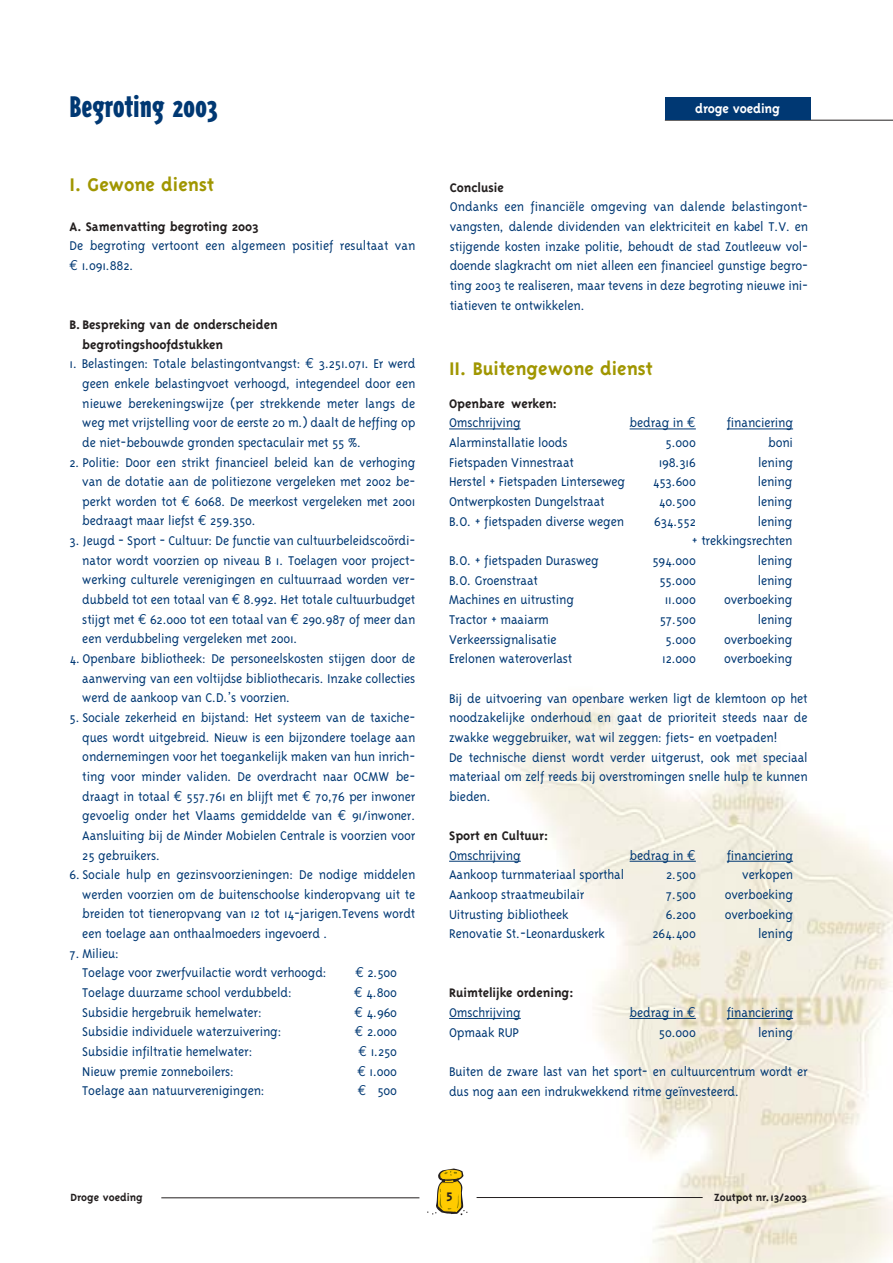
<style>
.page{position:relative;width:893px;height:1263px;background:#fff}
.page>*{position:absolute;margin:0;border:0;box-sizing:border-box;transform-origin:0 0}
.t1{font:900 34.5px "Triplex Cond";color:#003873}
.t2{font:21px "Triplex Bold E";color:#a09600}
.t3{font:14.55px/19.6px "Triplex Light E";letter-spacing:-.01em;color:#003873;text-align:justify}
.t4{font:14.55px "Triplex Bold E";letter-spacing:-.01em;color:#fff}
.t5{font:14.25px/19.6px "Triplex Bold E";letter-spacing:-.005em;color:#231f1f}
.t6{font:12px "Triplex Bold E";color:#231f1f}
</style>
<div class="page">
<img style="left:449px;top:697px;width:443px;height:566px">
<hr style="left:161px;top:1198px;width:258px;height:1px;background:#231f1f">
<hr style="left:476px;top:1197px;width:226px;height:1px;background:#231f1f">
<hr style="left:665px;top:120px;width:227px;height:1px;background:#231f1f">
<div style="left:665px;top:97px;width:145px;height:23px;background:#003873"></div>
<svg style="left:427px;top:1168px;width:40px;height:47px"></svg>
<hr style="left:449px;top:428px;width:72px;height:1px;background:#003873">
<hr style="left:629px;top:428px;width:66px;height:1px;background:#003873">
<hr style="left:726px;top:428px;width:67px;height:1px;background:#003873">
<hr style="left:449px;top:861px;width:72px;height:1px;background:#003873">
<hr style="left:629px;top:861px;width:66px;height:1px;background:#003873">
<hr style="left:726px;top:861px;width:67px;height:1px;background:#003873">
<hr style="left:449px;top:1018px;width:72px;height:1px;background:#003873">
<hr style="left:629px;top:1018px;width:66px;height:1px;background:#003873">
<hr style="left:726px;top:1018px;width:67px;height:1px;background:#003873">
<h1 class="t1" style="left:70px;top:93px;width:150px">Begroting 2003</h1>
<p class="t4" style="left:695px;top:103px;width:86px">droge voeding</p>
<h2 class="t2" style="left:70px;top:177px;width:146px">I. Gewone dienst</h2>
<p class="t5" style="left:70px;top:218px;width:191px">A. Samenvatting begroting 2003</p>
<p class="t3" style="left:70px;top:237px;width:347px">De begroting vertoont een algemeen positief resultaat van ê 1.091.882.</p>
<p class="t5" style="left:82px;top:316px;width:197px;text-indent:-13px">B.Bespreking van de onderscheiden begrotingshoofdstukken</p>
<p class="t3" style="left:82px;top:355px;width:334px;text-indent:-13px">1. Belastingen: Totale belastingontvangst: ê 3.251.071. Er werd geen enkele belastingvoet verhoogd, integendeel door een nieuwe berekeningswijze (per strekkende meter langs de weg met vrijstelling voor de eerste 20 m.) daalt de heffing op de niet-bebouwde gronden spectaculair met 55 %.</p>
<p class="t3" style="left:82px;top:453px;width:334px;text-indent:-13px">2. Politie: Door een strikt financieel beleid kan de verhoging van de dotatie aan de politiezone vergeleken met 2002 be&shy;perkt worden tot ê 6068. De meerkost vergeleken met 2001 bedraagt maar liefst ê 259.350.</p>
<p class="t3" style="left:82px;top:532px;width:334px;text-indent:-13px">3. Jeugd - Sport - Cultuur: De functie van cultuurbeleidscoördi&shy;nator wordt voorzien op niveau B 1. Toelagen voor project&shy;werking culturele verenigingen en cultuurraad worden ver&shy;dubbeld tot een totaal van ê 8.992. Het totale cultuurbudget stijgt met ê 62.000 tot een totaal van ê 290.987 of meer dan een verdubbeling vergeleken met 2001.</p>
<p class="t3" style="left:82px;top:650px;width:334px;text-indent:-13px">4. Openbare bibliotheek: De personeelskosten stijgen door de aanwerving van een voltijdse bibliothecaris. Inzake collecties werd de aankoop van C.D.’s voorzien.</p>
<p class="t3" style="left:82px;top:709px;width:334px;text-indent:-13px">5. Sociale zekerheid en bijstand: Het systeem van de taxiche&shy;ques wordt uitgebreid. Nieuw is een bijzondere toelage aan ondernemingen voor het toegankelijk maken van hun inrich&shy;ting voor minder validen. De overdracht naar OCMW be&shy;draagt in totaal ê 557.761 en blijft met ê 70,76 per inwoner gevoelig onder het Vlaams gemiddelde van ê 91/inwoner.<br>Aansluiting bij de Minder Mobielen Centrale is voorzien voor 25 gebruikers.</p>
<p class="t3" style="left:82px;top:866px;width:334px;text-indent:-13px">6. Sociale hulp en gezinsvoorzieningen: De nodige middelen werden voorzien om de buitenschoolse kinderopvang uit te breiden tot tieneropvang van 12 tot 14-jarigen.Tevens wordt een toelage aan onthaalmoeders ingevoerd .</p>
<p class="t3" style="left:82px;top:945px;width:246px;text-indent:-13px">7. Milieu:<br>Toelage voor zwerfvuilactie wordt verhoogd:</p>
<p class="t3" style="left:355px;top:964px;width:43px">ê 2.500</p>
<p class="t3" style="left:82px;top:984px;width:211px">Toelage duurzame school verdubbeld:</p>
<p class="t3" style="left:354px;top:984px;width:45px">ê 4.800</p>
<p class="t3" style="left:82px;top:1003px;width:181px">Subsidie hergebruik hemelwater:</p>
<p class="t3" style="left:354px;top:1003px;width:44px">ê 4.960</p>
<p class="t3" style="left:82px;top:1023px;width:201px">Subsidie individuele waterzuivering:</p>
<p class="t3" style="left:355px;top:1023px;width:44px">ê 2.000</p>
<p class="t3" style="left:82px;top:1043px;width:172px">Subsidie infiltratie hemelwater:</p>
<p class="t3" style="left:358px;top:1043px;width:40px">ê 1.250</p>
<p class="t3" style="left:82px;top:1062px;width:153px">Nieuw premie zonneboilers:</p>
<p class="t3" style="left:357px;top:1062px;width:41px">ê 1.000</p>
<p class="t3" style="left:82px;top:1082px;width:184px">Toelage aan natuurverenigingen:</p>
<p class="t3" style="left:358px;top:1082px;width:41px">ê 500</p>
<p class="t5" style="left:449px;top:179px;width:56px">Conclusie</p>
<p class="t3" style="left:449px;top:198px;width:360px">Ondanks een financiële omgeving van dalende belastingont&shy;vangsten, dalende dividenden van elektriciteit en kabel T.V. en stijgende kosten inzake politie, behoudt de stad Zoutleeuw vol&shy;doende slagkracht om niet alleen een financieel gunstige begro&shy;ting 2003 te realiseren, maar tevens in deze begroting nieuwe ini&shy;tiatieven te ontwikkelen.</p>
<h2 class="t2" style="left:449px;top:360px;width:205px">II. Buitengewone dienst</h2>
<p class="t5" style="left:449px;top:395px;width:110px">Openbare werken:</p>
<p class="t3" style="left:449px;top:414px;width:73px">Omschrijving</p>
<p class="t3" style="left:629px;top:414px;width:68px">bedrag in ê</p>
<p class="t3" style="left:726px;top:414px;width:68px">financiering</p>
<p class="t3" style="left:449px;top:434px;width:120px">Alarminstallatie loods</p>
<p class="t3" style="left:665px;top:434px;width:32px">5.000</p>
<p class="t3" style="left:768px;top:434px;width:26px">boni</p>
<p class="t3" style="left:449px;top:454px;width:126px">Fietspaden Vinnestraat</p>
<p class="t3" style="left:658px;top:454px;width:39px">198.316</p>
<p class="t3" style="left:758px;top:454px;width:36px">lening</p>
<p class="t3" style="left:449px;top:473px;width:178px">Herstel + Fietspaden Linterseweg</p>
<p class="t3" style="left:653px;top:473px;width:44px">453.600</p>
<p class="t3" style="left:757px;top:473px;width:36px">lening</p>
<p class="t3" style="left:449px;top:493px;width:157px">Ontwerpkosten Dungelstraat</p>
<p class="t3" style="left:659px;top:493px;width:38px">40.500</p>
<p class="t3" style="left:757px;top:493px;width:36px">lening</p>
<p class="t3" style="left:449px;top:512px;width:177px">B.O. + fietspaden diverse wegen</p>
<p class="t3" style="left:654px;top:512px;width:43px">634.552</p>
<p class="t3" style="left:691px;top:512px;width:102px;text-align:right">lening<br>+ trekkingsrechten</p>
<p class="t3" style="left:449px;top:552px;width:151px">B.O. + fietspaden Durasweg</p>
<p class="t3" style="left:652px;top:552px;width:45px">594.000</p>
<p class="t3" style="left:757px;top:552px;width:36px">lening</p>
<p class="t3" style="left:449px;top:571px;width:90px">B.O. Groenstraat</p>
<p class="t3" style="left:659px;top:571px;width:38px">55.000</p>
<p class="t3" style="left:757px;top:571px;width:36px">lening</p>
<p class="t3" style="left:449px;top:591px;width:127px">Machines en uitrusting</p>
<p class="t3" style="left:665px;top:591px;width:32px">11.000</p>
<p class="t3" style="left:724px;top:591px;width:70px">overboeking</p>
<p class="t3" style="left:449px;top:611px;width:101px">Tractor + maaiarm</p>
<p class="t3" style="left:659px;top:611px;width:38px">57.500</p>
<p class="t3" style="left:757px;top:611px;width:36px">lening</p>
<p class="t3" style="left:449px;top:630px;width:109px">Verkeerssignalisatie</p>
<p class="t3" style="left:665px;top:630px;width:32px">5.000</p>
<p class="t3" style="left:724px;top:630px;width:70px">overboeking</p>
<p class="t3" style="left:449px;top:650px;width:125px">Erelonen wateroverlast</p>
<p class="t3" style="left:662px;top:650px;width:35px">12.000</p>
<p class="t3" style="left:724px;top:650px;width:70px">overboeking</p>
<p class="t3" style="left:449px;top:689px;width:360px;text-align:left">Bij de uitvoering van openbare werken ligt de klemtoon op het noodzakelijke onderhoud en gaat de prioriteit steeds naar de zwakke weggebruiker, wat wil zeggen: fiets- en voetpaden!<br>De technische dienst wordt verder uitgerust, ook met speciaal materiaal om zelf reeds bij overstromingen snelle hulp te kunnen bieden.</p>
<p class="t5" style="left:449px;top:827px;width:101px">Sport en Cultuur:</p>
<p class="t3" style="left:449px;top:847px;width:73px">Omschrijving</p>
<p class="t3" style="left:629px;top:847px;width:68px">bedrag in ê</p>
<p class="t3" style="left:726px;top:847px;width:68px">financiering</p>
<p class="t3" style="left:449px;top:866px;width:176px">Aankoop turnmateriaal sporthal</p>
<p class="t3" style="left:666px;top:866px;width:31px">2.500</p>
<p class="t3" style="left:742px;top:866px;width:52px">verkopen</p>
<p class="t3" style="left:449px;top:886px;width:137px">Aankoop straatmeubilair</p>
<p class="t3" style="left:666px;top:886px;width:31px">7.500</p>
<p class="t3" style="left:724px;top:886px;width:70px">overboeking</p>
<p class="t3" style="left:449px;top:905px;width:121px">Uitrusting bibliotheek</p>
<p class="t3" style="left:665px;top:905px;width:32px">6.200</p>
<p class="t3" style="left:724px;top:905px;width:70px">overboeking</p>
<p class="t3" style="left:449px;top:925px;width:157px">Renovatie St.-Leonarduskerk</p>
<p class="t3" style="left:652px;top:925px;width:45px">264.400</p>
<p class="t3" style="left:758px;top:925px;width:36px">lening</p>
<p class="t5" style="left:449px;top:984px;width:126px">Ruimtelijke ordening:</p>
<p class="t3" style="left:449px;top:1004px;width:73px">Omschrijving</p>
<p class="t3" style="left:629px;top:1004px;width:68px">bedrag in ê</p>
<p class="t3" style="left:726px;top:1004px;width:68px">financiering</p>
<p class="t3" style="left:449px;top:1023px;width:71px">Opmaak RUP</p>
<p class="t3" style="left:659px;top:1023px;width:38px">50.000</p>
<p class="t3" style="left:758px;top:1023px;width:36px">lening</p>
<p class="t3" style="left:449px;top:1063px;width:360px">Buiten de zware last van het sport- en cultuurcentrum wordt er dus nog aan een indrukwekkend ritme geïnvesteerd.</p>
<p class="t6" style="left:71px;top:1192px;width:74px">Droge voeding</p>
<p class="t5" style="left:446px;top:1186px;width:8px">5</p>
<p class="t6" style="left:714px;top:1193px;width:94px">Zoutpot nr.13/2003</p>
</div>
